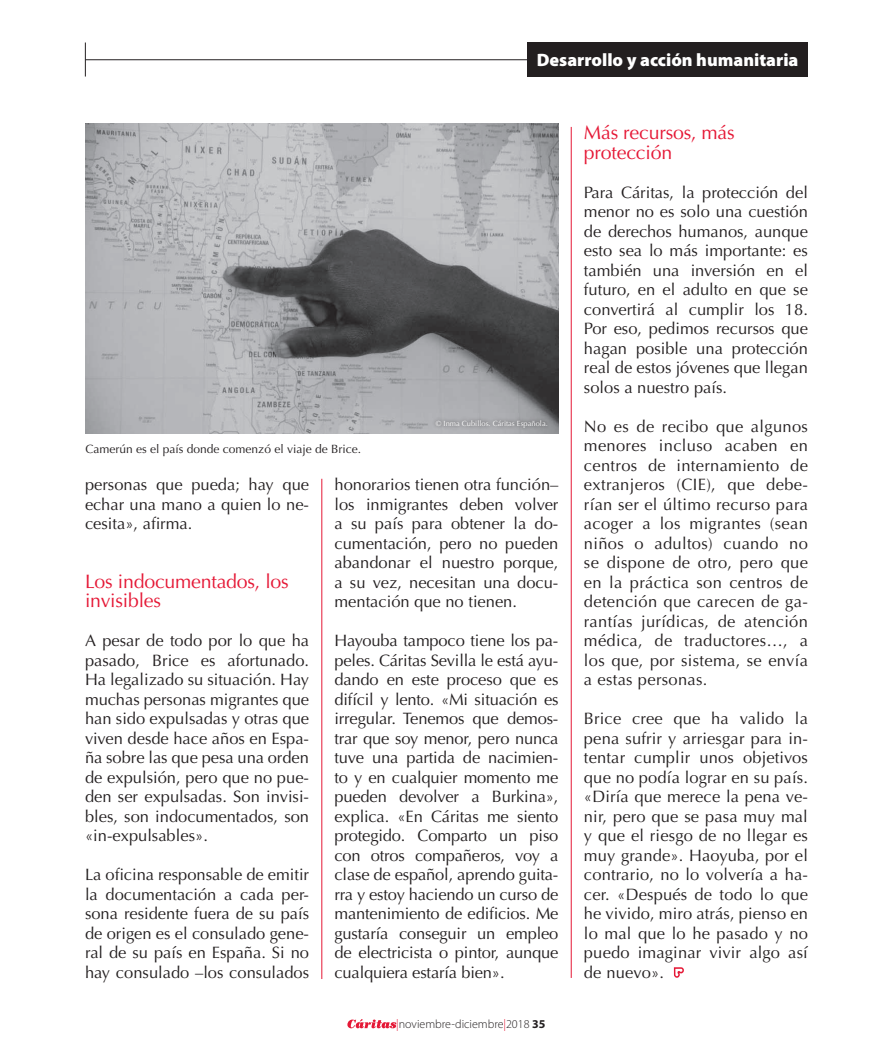
<style>
.page{position:relative;width:893px;height:1063px;background:#fff}
.page>*{position:absolute;margin:0;border:0;box-sizing:border-box;transform-origin:0 0}
.t1{font:19.5px/19.5px "Optima";letter-spacing:-.01em;color:#e51836}
.t2{font:900 18px "Myriad Pro";color:#fff}
.t3{font:16.5px/19.5px "Optima";color:#231f20;text-align:justify}
.t4{font:12px "Optima";color:#231f20}
.t5{font:300 12px "Myriad Pro";color:#231f20}
.t6{font:7.5px "Optima";color:#fff}
.s1{color:#e51836}
.s2{font-weight:700}
</style>
<div class="page">
<svg style="left:347px;top:1019px;width:49px;height:9px"></svg>
<hr style="left:85px;top:59px;width:442px;height:1px;background:#231f20">
<div style="left:527px;top:43px;width:281px;height:34px;background:#231f20"></div>
<hr style="left:85px;top:43px;width:1px;height:34px;background:#231f20">
<hr style="left:322px;top:479px;width:1px;height:500px;background:#e51836">
<hr style="left:571px;top:127px;width:1px;height:851px;background:#e51836">
<svg style="left:674px;top:967px;width:10px;height:11px"></svg>
<img style="left:85px;top:123px;width:473px;height:310px">
<div style="left:432px;top:416px;width:119px;height:16px;background:#231f20;opacity:.75"></div>
<p class="t2" style="left:537px;top:48px;width:263px">Desarrollo y acción humanitaria</p>
<p class="t4" style="left:86px;top:442px;width:277px">Camerún es el país donde comenzó el viaje de Brice.</p>
<p class="t6" style="left:436px;top:419px;width:113px">© Inma Cubillos. Cáritas Española.</p>
<p class="t3" style="left:85px;top:475px;width:226px">personas que pueda; hay que echar una mano a quien lo ne&shy;cesita», afirma.</p>
<p class="t1" style="left:85px;top:572px;width:205px">Los indocumentados, los invisibles</p>
<p class="t3" style="left:85px;top:631px;width:226px">A pesar de todo por lo que ha pasado, Brice es afortunado.<br>Ha legalizado su situación. Hay muchas personas migrantes que han sido expulsadas y otras que viven desde hace años en Espa&shy;ña sobre las que pesa una orden de expulsión, pero que no pue&shy;den ser expulsadas. Son invisi&shy;bles, son indocumentados, son «in-expulsables».</p>
<p class="t3" style="left:85px;top:865px;width:226px">La oficina responsable de emitir la documentación a cada per&shy;sona residente fuera de su país de origen es el consulado gene&shy;ral de su país en España. Si no hay consulado –los consulados</p>
<p class="t3" style="left:334px;top:475px;width:225px">honorarios tienen otra función– los inmigrantes deben volver a su país para obtener la do&shy;cumentación, pero no pueden abandonar el nuestro porque, a su vez, necesitan una docu&shy;mentación que no tienen.</p>
<p class="t3" style="left:334px;top:631px;width:225px">Hayouba tampoco tiene los pa&shy;peles. Cáritas Sevilla le está ayu&shy;dando en este proceso que es difícil y lento. «Mi situación es irregular. Tenemos que demos&shy;trar que soy menor, pero nunca tuve una partida de nacimien&shy;to y en cualquier momento me pueden devolver a Burkina», explica. «En Cáritas me siento protegido. Comparto un piso con otros compañeros, voy a clase de español, aprendo guita&shy;rra y estoy haciendo un curso de mantenimiento de edificios. Me gustaría conseguir un empleo de electricista o pintor, aunque cualquiera estaría bien».</p>
<p class="t5" style="left:396px;top:1018px;width:151px"><span class="s1">|</span>noviembre-diciembre<span class="s1">|</span>2018 <span class="s2">35</span></p>
<p class="t1" style="left:584px;top:123px;width:152px">Más recursos, más protección</p>
<p class="t3" style="left:584px;top:183px;width:225px">Para Cáritas, la protección del menor no es solo una cuestión de derechos humanos, aunque esto sea lo más importante: es también una inversión en el futuro, en el adulto en que se convertirá al cumplir los 18.<br>Por eso, pedimos recursos que hagan posible una protección real de estos jóvenes que llegan solos a nuestro país.</p>
<p class="t3" style="left:584px;top:417px;width:225px">No es de recibo que algunos menores incluso acaben en centros de internamiento de extranjeros (CIE), que debe&shy;rían ser el último recurso para acoger a los migrantes (sean niños o adultos) cuando no se dispone de otro, pero que en la práctica son centros de detención que carecen de ga&shy;rantías jurídicas, de atención médica, de traductores…, a los que, por sistema, se envía a estas personas.</p>
<p class="t3" style="left:584px;top:709px;width:225px">Brice cree que ha valido la pena sufrir y arriesgar para in&shy;tentar cumplir unos objetivos que no podía lograr en su país. «Diría que merece la pena ve&shy;nir, pero que se pasa muy mal y que el riesgo de no llegar es muy grande». Haoyuba, por el contrario, no lo volvería a ha&shy;cer. «Después de todo lo que he vivido, miro atrás, pienso en lo mal que lo he pasado y no puedo imaginar vivir algo así de nuevo».</p>
</div>
